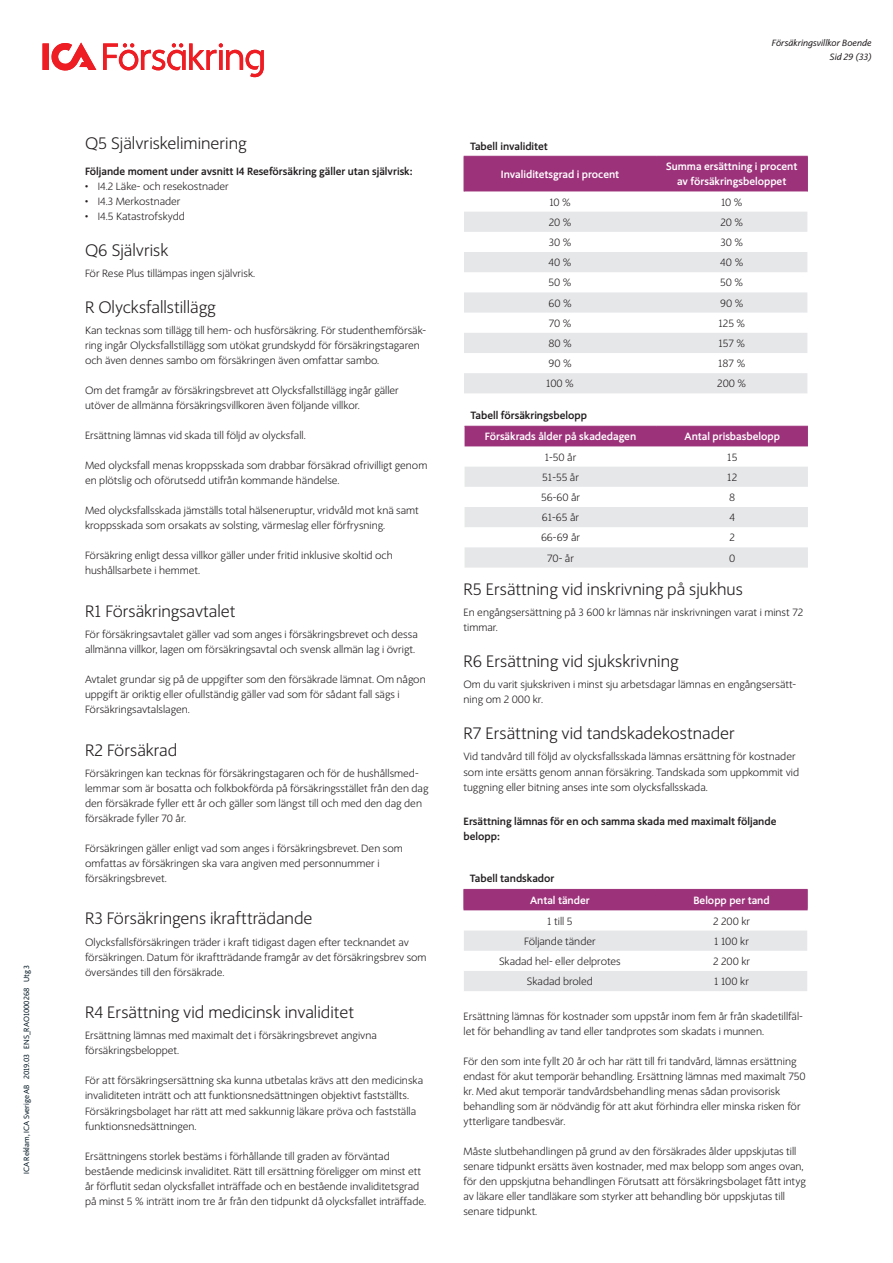
<style>
.page{position:relative;width:893px;height:1263px;background:#fff}
.page>*{position:absolute;margin:0;border:0;box-sizing:border-box;transform-origin:0 0}
.t1{font:300 16.5px "ICA Text";color:#231f20}
.t2{font:300 10.5px/15px "ICA Text";color:#231f20}
.t3{font:700 10.5px/15px "ICA Text";color:#231f20}
.t4{font:700 10.5px/15px "ICA Text";color:#fff;text-align:center}
.t5{font:italic 9px/13.5px "ICA Text";color:#231f20;text-align:right}
.t6{font:7.5px "ICA Text";color:#011622}
.s1{font-family:"ICA Text Ny"}
</style>
<div class="page">
<div style="left:43px;top:43px;width:6px;height:27px;background:#ee1d23"></div>
<svg style="left:51px;top:43px;width:45px;height:28px"></svg>
<svg style="left:103px;top:43px;width:161px;height:34px"></svg>
<svg style="left:464px;top:930px;width:343px;height:61px"></svg>
<div style="left:463px;top:889px;width:345px;height:21px;background:#9c327a"></div>
<hr style="left:656px;top:909px;width:152px;height:1px;background:#9c327a">
<div style="left:465px;top:157px;width:342px;height:34px;background:#9c327a"></div>
<svg style="left:464px;top:212px;width:343px;height:181px;fill:#e6e7e9"></svg>
<hr style="left:464px;top:157px;width:1px;height:34px;background:#9c327a">
<hr style="left:464px;top:156px;width:192px;height:1px;background:#9c327a">
<hr style="left:656px;top:156px;width:152px;height:1px;background:#9c327a">
<hr style="left:807px;top:157px;width:1px;height:34px;background:#9c327a">
<div style="left:465px;top:427px;width:343px;height:19px;background:#9c327a"></div>
<svg style="left:465px;top:467px;width:343px;height:101px"></svg>
<hr style="left:465px;top:426px;width:192px;height:1px;background:#9c327a">
<hr style="left:657px;top:426px;width:151px;height:1px;background:#9c327a">
<p class="t6" style="left:22px;top:1174px;width:211px;rotate:-90deg">ICA Reklam, ICA Sverige AB 2019.03 ENS_RAO1000268 Utg 3</p>
<h1 class="t1" style="left:85px;top:133px;width:163px">Q5 Självriskeliminering</h1>
<p class="t3" style="left:85px;top:164px;width:329px">Följande moment under avsnitt I4 Reseförsäkring gäller utan självrisk:</p>
<p class="t2" style="left:85px;top:179px;width:145px">• I4.2 Läke- och resekostnader</p>
<p class="t2" style="left:85px;top:194px;width:97px">• I4.3 Merkostnader</p>
<p class="t2" style="left:85px;top:209px;width:101px">• I4.5 Katastrofskydd</p>
<h1 class="t1" style="left:85px;top:240px;width:85px">Q6 Självrisk</h1>
<p class="t2" style="left:85px;top:266px;width:172px">För Rese Plus tillämpas ingen självrisk.</p>
<h1 class="t1" style="left:85px;top:297px;width:132px">R Olycksfallstillägg</h1>
<p class="t2" style="left:85px;top:323px;width:343px">Kan tecknas som tillägg till hem- och husförsäkring. För studenthemförsäk&shy;ring ingår Olycksfallstillägg som utökat grundskydd för försäkringstagaren och även dennes sambo om försäkringen även omfattar sambo.</p>
<p class="t2" style="left:85px;top:383px;width:315px">Om det framgår av försäkringsbrevet att Olycksfallstillägg ingår gäller utöver de allmänna försäkringsvillkoren även följande villkor.</p>
<p class="t2" style="left:85px;top:428px;width:222px">Ersättning lämnas vid skada till följd av olycksfall.</p>
<p class="t2" style="left:85px;top:458px;width:344px">Med olycksfall menas kroppsskada som drabbar försäkrad ofrivilligt genom en plötslig och oförutsedd utifrån kommande händelse.</p>
<p class="t2" style="left:85px;top:503px;width:335px">Med olycksfallsskada jämställs total hälseneruptur, vridvåld mot knä samt kroppsskada som orsakats av solsting, värmeslag eller förfrysning.</p>
<p class="t2" style="left:85px;top:548px;width:309px">Försäkring enligt dessa villkor gäller under fritid inklusive skoltid och hushållsarbete i hemmet.</p>
<h1 class="t1" style="left:85px;top:601px;width:152px">R1 Försäkringsavtalet</h1>
<p class="t2" style="left:85px;top:627px;width:334px">För försäkringsavtalet gäller vad som anges i försäkringsbrevet och dessa allmänna villkor, lagen om försäkringsavtal och svensk allmän lag i övrigt.</p>
<p class="t2" style="left:85px;top:672px;width:342px">Avtalet grundar sig på de uppgifter som den försäkrade lämnat. Om någon uppgift är oriktig eller ofullständig gäller vad som för sådant fall sägs i<br>Försäkringsavtalslagen.</p>
<h1 class="t1" style="left:85px;top:740px;width:94px">R2 Försäkrad</h1>
<p class="t2" style="left:85px;top:766px;width:345px">Försäkringen kan tecknas för försäkringstagaren och för de hushållsmed&shy;lemmar som är bosatta och folkbokförda på försäkringsstället från den dag den försäkrade fyller ett år och gäller som längst till och med den dag den försäkrade fyller 70 år.</p>
<p class="t2" style="left:85px;top:841px;width:319px">Försäkringen gäller enligt vad som anges i försäkringsbrevet. Den som omfattas av försäkringen ska vara angiven med personnummer i försäkringsbrevet.</p>
<h1 class="t1" style="left:85px;top:909px;width:229px">R3 Försäkringens ikraftträdande</h1>
<p class="t2" style="left:85px;top:935px;width:343px">Olycksfallsförsäkringen träder i kraft tidigast dagen efter tecknandet av försäkringen. Datum för ikraftträdande framgår av det försäkringsbrev som översändes till den försäkrade.</p>
<h1 class="t1" style="left:85px;top:1002px;width:270px">R4 Ersättning vid medicinsk invaliditet</h1>
<p class="t2" style="left:85px;top:1028px;width:293px">Ersättning lämnas med maximalt det i försäkringsbrevet angivna försäkringsbeloppet.</p>
<p class="t2" style="left:85px;top:1073px;width:340px">För att försäkringsersättning ska kunna utbetalas krävs att den medicinska invaliditeten inträtt och att funktionsnedsättningen objektivt fastställts.<br>Försäkringsbolaget har rätt att med sakkunnig läkare pröva och fastställa funktionsnedsättningen.</p>
<p class="t2" style="left:85px;top:1148px;width:343px">Ersättningens storlek bestäms i förhållande till graden av förväntad bestående medicinsk invaliditet. Rätt till ersättning föreligger om minst ett år förflutit sedan olycksfallet inträffade och en bestående invaliditetsgrad på minst 5 % inträtt inom tre år från den tidpunkt då olycksfallet inträffade.</p>
<p class="t5" style="left:772px;top:36px;width:101px">Försäkringsvillkor Boende<br>Sid 29 (33)</p>
<p class="t3" style="left:470px;top:139px;width:79px">Tabell invaliditet</p>
<p class="t4" style="left:501px;top:167px;width:120px">Invaliditetsgrad i procent</p>
<p class="t4" style="left:666px;top:159px;width:133px">Summa ersättning i procent av försäkringsbeloppet</p>
<p class="t2" style="left:549px;top:195px;width:23px">10 %</p>
<p class="t2" style="left:721px;top:195px;width:23px">10 %</p>
<p class="t2" style="left:549px;top:215px;width:24px">20 %</p>
<p class="t2" style="left:720px;top:215px;width:24px">20 %</p>
<p class="t2" style="left:549px;top:235px;width:24px">30 %</p>
<p class="t2" style="left:720px;top:235px;width:24px">30 %</p>
<p class="t2" style="left:549px;top:255px;width:25px">40 %</p>
<p class="t2" style="left:720px;top:255px;width:25px">40 %</p>
<p class="t2" style="left:549px;top:275px;width:24px">50 %</p>
<p class="t2" style="left:720px;top:275px;width:24px">50 %</p>
<p class="t2" style="left:548px;top:296px;width:25px">60 %</p>
<p class="t2" style="left:720px;top:296px;width:25px">90 %</p>
<p class="t2" style="left:549px;top:316px;width:24px">70 %</p>
<p class="t2" style="left:718px;top:316px;width:28px">125 %</p>
<p class="t2" style="left:548px;top:336px;width:25px">80 %</p>
<p class="t2" style="left:718px;top:336px;width:28px">157 %</p>
<p class="t2" style="left:548px;top:356px;width:25px">90 %</p>
<p class="t2" style="left:718px;top:356px;width:29px">187 %</p>
<p class="t2" style="left:546px;top:376px;width:29px">100 %</p>
<p class="t2" style="left:717px;top:376px;width:30px">200 %</p>
<p class="t3" style="left:471px;top:408px;width:118px">Tabell försäkringsbelopp</p>
<p class="t4" style="left:485px;top:429px;width:153px">Försäkrads ålder på skadedagen</p>
<p class="t4" style="left:685px;top:429px;width:97px">Antal prisbasbelopp</p>
<p class="t2" style="left:545px;top:450px;width:33px">1-50 år</p>
<p class="t2" style="left:727px;top:450px;width:12px">15</p>
<p class="t2" style="left:542px;top:470px;width:38px">51-55 år</p>
<p class="t2" style="left:727px;top:470px;width:12px">12</p>
<p class="t2" style="left:541px;top:490px;width:41px">56-60 år</p>
<p class="t2" style="left:729px;top:490px;width:8px">8</p>
<p class="t2" style="left:542px;top:510px;width:39px">61-65 år</p>
<p class="t2" style="left:729px;top:510px;width:7px">4</p>
<p class="t2" style="left:541px;top:530px;width:41px">66-69 år</p>
<p class="t2" style="left:729px;top:530px;width:7px">2</p>
<p class="t2" style="left:547px;top:550px;width:28px">70- år</p>
<p class="t2" style="left:729px;top:550px;width:8px">0</p>
<h1 class="t1" style="left:463px;top:579px;width:281px">R5 Ersättning vid inskrivning på sjukhus</h1>
<p class="t2" style="left:463px;top:605px;width:341px">En engångsersättning på 3 600 kr lämnas när inskrivningen varat i minst 72 timmar.</p>
<h1 class="t1" style="left:463px;top:651px;width:217px">R6 Ersättning vid sjukskrivning</h1>
<p class="t2" style="left:463px;top:677px;width:334px">Om du varit sjukskriven i minst sju arbetsdagar lämnas en engångsersätt&shy;ning om 2 000 kr.</p>
<h1 class="t1" style="left:463px;top:723px;width:273px">R7 Ersättning vid tandskadekostnader</h1>
<p class="t2" style="left:463px;top:749px;width:337px">Vid tandvård till följd av olycksfalls<span class="s1">s</span>kada lämnas ersättning för kostnader som inte ersätts genom annan försäkring. Tandskada som uppkommit vid tuggning eller bitning anses inte som olycksfallsskada.</p>
<p class="t3" style="left:463px;top:814px;width:314px">Ersättning lämnas för en och samma skada med maximalt följande belopp:</p>
<p class="t3" style="left:470px;top:871px;width:86px">Tabell tandskador</p>
<p class="t4" style="left:530px;top:892px;width:61px">Antal tänder</p>
<p class="t4" style="left:693px;top:892px;width:78px">Belopp per tand</p>
<p class="t2" style="left:547px;top:913px;width:27px">1 till 5</p>
<p class="t2" style="left:713px;top:913px;width:39px">2 200 kr</p>
<p class="t2" style="left:524px;top:934px;width:73px">Följande tänder</p>
<p class="t2" style="left:714px;top:934px;width:36px">1 100 kr</p>
<p class="t2" style="left:499px;top:954px;width:123px">Skadad hel- eller delprotes</p>
<p class="t2" style="left:713px;top:954px;width:39px">2 200 kr</p>
<p class="t2" style="left:527px;top:974px;width:68px">Skadad broled</p>
<p class="t2" style="left:714px;top:974px;width:36px">1 100 kr</p>
<p class="t2" style="left:463px;top:1009px;width:341px">Ersättning lämnas för kostnader som uppstår inom fem år från skadetillfäl&shy;let för behandling av tand eller tandprotes som skadats i munnen.</p>
<p class="t2" style="left:463px;top:1054px;width:344px">För den som inte fyllt 20 år och har rätt till fri tandvård, lämnas ersättning endast för akut temporär behandling. Ersättning lämnas med maximalt 750 kr. Med akut temporär tandvårdsbehandling menas sådan provisorisk behandling som är nödvändig för att akut förhindra eller minska risken för ytterligare tandbesvär.</p>
<p class="t2" style="left:463px;top:1144px;width:344px">Måste slutbehandlingen på grund av den försäkrades ålder uppskjutas till senare tidpunkt ersätts även kostnader, med max belopp som anges ovan, för den uppskjutna behandlingen Förutsatt att försäkringsbolaget fått intyg av läkare eller tandläkare som styrker att behandling bör uppskjutas till senare tidpunkt.</p>
</div>
